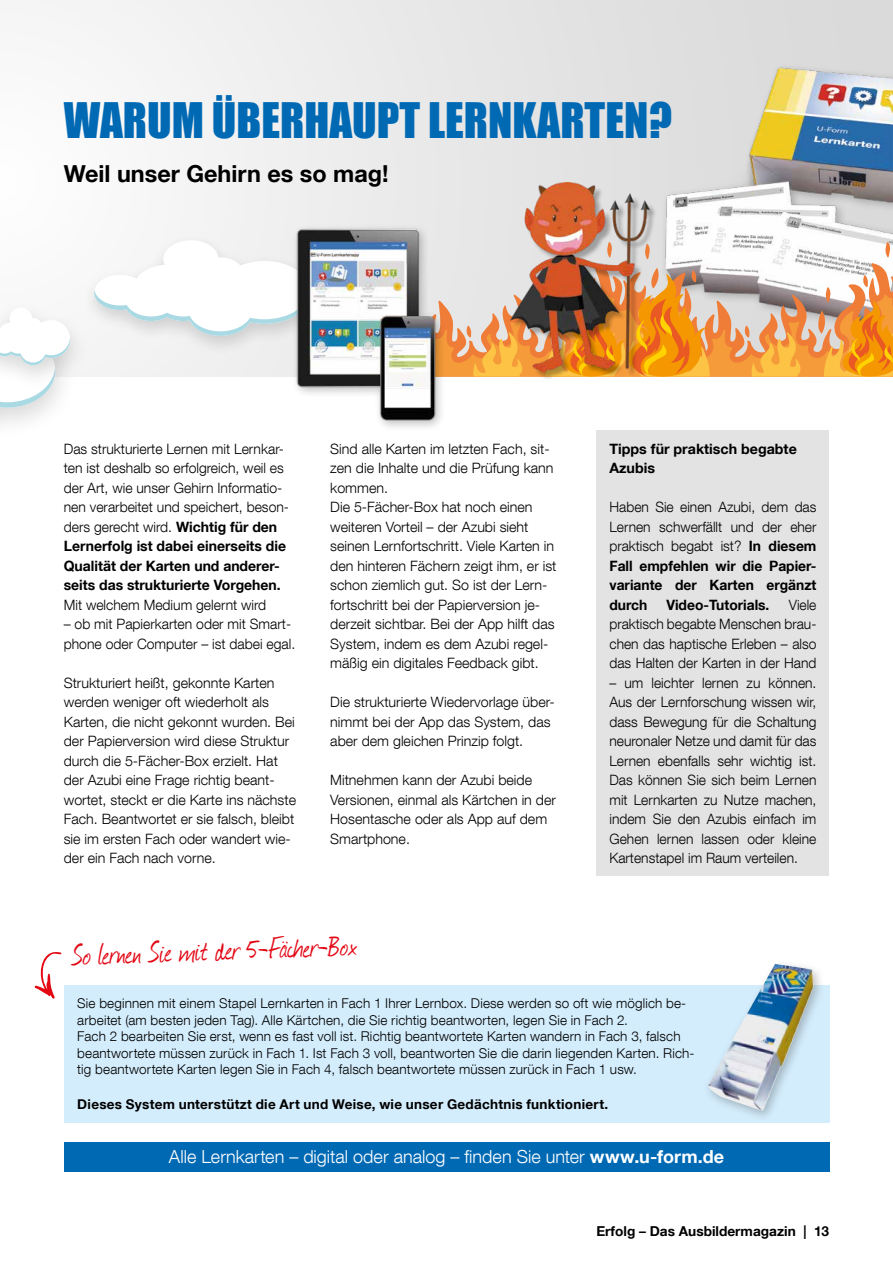
<style>
.page{position:relative;width:893px;height:1263px;background:#fff}
.page>*{position:absolute;margin:0;border:0;box-sizing:border-box;transform-origin:0 0}
.t1{font:45px "Impact";color:#0069b4}
.t2{font:35.1px "Journal";color:#e30613;scale:.9 1}
.t3{font:700 23.4px "Helvetica Neue LT Com";color:#000}
.t4{font:300 18px "Helvetica Neue LT Com";color:#fff}
.t5{font:300 14.25px/19.5px "Helvetica Neue LT Com";color:#000}
.t6{font:700 14.25px/19.5px "Helvetica Neue LT Com";color:#000}
.t7{font:700 13.65px "Helvetica Neue LT Com";color:#000}
.t8{font:300 13.5px/16.5px "Helvetica Neue LT Com";letter-spacing:.01em;color:#000}
.t9{font:700 13.5px "Helvetica Neue LT Com";letter-spacing:.02em;color:#000}
.s1{font-weight:700}
</style>
<div class="page">
<div style="left:0;top:0;width:893px;height:377px;background:linear-gradient(to right,#fafafa,#d7d7d7)"></div>
<div style="left:0;top:297px;width:78px;height:156px;background:#fff"></div>
<div style="left:659px;top:62px;width:234px;height:274px;background:#dedede"></div>
<img style="left:665px;top:67px;width:228px;height:175px">
<div style="left:64px;top:985px;width:765px;height:138px;background:#d4edfc"></div>
<div style="left:703px;top:958px;width:122px;height:164px;background:#000;opacity:.25"></div>
<img style="left:738px;top:966px;width:36px;height:64px">
<svg style="left:34px;top:952px;width:28px;height:47px"></svg>
<div style="left:64px;top:1142px;width:765px;height:30px;background:#0069b4"></div>
<div style="left:82px;top:232px;width:244px;height:124px;background:#000;opacity:.15"></div>
<svg style="left:94px;top:240px;width:197px;height:96px"></svg>
<div style="left:0;top:298px;width:89px;height:94px;background:#f7f7f7"></div>
<svg style="left:0;top:340px;width:70px;height:82px"></svg>
<svg style="left:473px;top:242px;width:420px;height:135px;background:#e5b98b"></svg>
<div style="left:291px;top:223px;width:155px;height:209px;background:#000;opacity:.25"></div>
<img style="left:296px;top:228px;width:177px;height:204px">
<div style="left:597px;top:431px;width:232px;height:445px;background:#e3e3e3"></div>
<div style="left:512px;top:183px;width:145px;height:197px;background:#000;opacity:.3"></div>
<img style="left:510px;top:182px;width:139px;height:189px">
<h1 class="t1" style="left:64px;top:86px;width:610px">WARUM ÜBERHAUPT LERNKARTEN?</h1>
<h3 class="t3" style="left:64px;top:158px;width:326px">Weil unser Gehirn es so mag!</h3>
<p class="t5" style="left:64px;top:439px;width:227px">Das strukturierte Lernen mit Lernkar&shy;ten ist deshalb so erfolgreich, weil es der Art, wie unser Gehirn Informatio&shy;nen verarbeitet und speichert, beson&shy;ders gerecht wird. <span class="s1">Wichtig für den Lernerfolg ist dabei einerseits die Qualität der Karten und anderer&shy;seits das strukturierte Vorgehen.</span></p>
<p class="t5" style="left:64px;top:595px;width:204px">Mit welchem Medium gelernt wird</p>
<p class="t5" style="left:64px;top:614px;width:233px">– ob mit Papierkarten oder mit Smart&shy;phone oder Computer – ist dabei egal.</p>
<p class="t5" style="left:64px;top:673px;width:234px">Strukturiert heißt, gekonnte Karten werden weniger oft wiederholt als Karten, die nicht gekonnt wurden. Bei der Papierversion wird diese Struktur durch die 5-Fächer-Box erzielt. Hat der Azubi eine Frage richtig beant&shy;wortet, steckt er die Karte ins nächste Fach. Beantwortet er sie falsch, bleibt sie im ersten Fach oder wandert wie&shy;der ein Fach nach vorne.</p>
<p class="t5" style="left:330px;top:439px;width:228px">Sind alle Karten im letzten Fach, sit&shy;zen die Inhalte und die Prüfung kann kommen.<br>Die 5-Fächer-Box hat noch einen weiteren Vorteil – der Azubi sieht seinen Lernfortschritt. Viele Karten in den hinteren Fächern zeigt ihm, er ist schon ziemlich gut. So ist der Lern&shy;fortschritt bei der Papierversion je&shy;derzeit sichtbar. Bei der App hilft das System, indem es dem Azubi regel&shy;mäßig ein digitales Feedback gibt.</p>
<p class="t5" style="left:330px;top:692px;width:226px">Die strukturierte Wiedervorlage über&shy;nimmt bei der App das System, das aber dem gleichen Prinzip folgt.</p>
<p class="t5" style="left:330px;top:770px;width:227px">Mitnehmen kann der Azubi beide<br>Versionen, einmal als Kärtchen in der<br>Hosentasche oder als App auf dem<br>Smartphone.</p>
<h2 class="t2" style="left:71px;top:931px;width:318px;rotate:-2deg">So lernen Sie mit der 5-Fächer-Box</h2>
<p class="t6" style="left:609px;top:439px;width:189px">Tipps für praktisch begabte<br>Azubis</p>
<p class="t5" style="left:609px;top:497px;width:208px;text-align:justify">Haben Sie einen Azubi, dem das Lernen schwerfällt und der eher praktisch begabt ist? <span class="s1">In diesem Fall empfehlen wir die Papier&shy;variante der Karten ergänzt durch</span></p>
<p class="t5" style="left:609px;top:595px;width:208px;text-align:justify;text-indent:179px">Viele praktisch begabte Menschen brau&shy;chen das haptische Erleben – also das Halten der Karten in der Hand</p>
<p class="t5" style="left:609px;top:673px;width:208px;text-align:justify">– um leichter lernen zu können.<br>Aus der Lernforschung wissen wir, dass Bewegung für die Schaltung neuronaler Netze und damit für das Lernen ebenfalls sehr wichtig ist.<br>Das können Sie sich beim Lernen mit Lernkarten zu Nutze machen, indem Sie den Azubis einfach im Gehen lernen lassen oder kleine Kartenstapel im Raum verteilen.</p>
<p class="t6" style="left:667px;top:595px;width:104px">Video-Tutorials.</p>
<p class="t8" style="left:77px;top:995px;width:619px">Sie beginnen mit einem Stapel Lernkarten in Fach 1 Ihrer Lernbox. Diese werden so oft wie möglich be&shy;arbeitet (am besten jeden Tag). Alle Kärtchen, die Sie richtig beantworten, legen Sie in Fach 2.<br>Fach 2 bearbeiten Sie erst, wenn es fast voll ist. Richtig beantwortete Karten wandern in Fach 3, falsch beantwortete müssen zurück in Fach 1. Ist Fach 3 voll, beantworten Sie die darin liegenden Karten. Rich&shy;tig beantwortete Karten legen Sie in Fach 4, falsch beantwortete müssen zurück in Fach 1 usw.</p>
<p class="t9" style="left:77px;top:1096px;width:532px">Dieses System unterstützt die Art und Weise, wie unser Gedächtnis funktioniert.</p>
<p class="t4" style="left:169px;top:1145px;width:557px">Alle Lernkarten – digital oder analog – finden Sie unter <span class="s1">www.u-form.de</span></p>
<p class="t7" style="left:596px;top:1222px;width:234px">Erfolg – Das Ausbildermagazin | 13</p>
</div>
